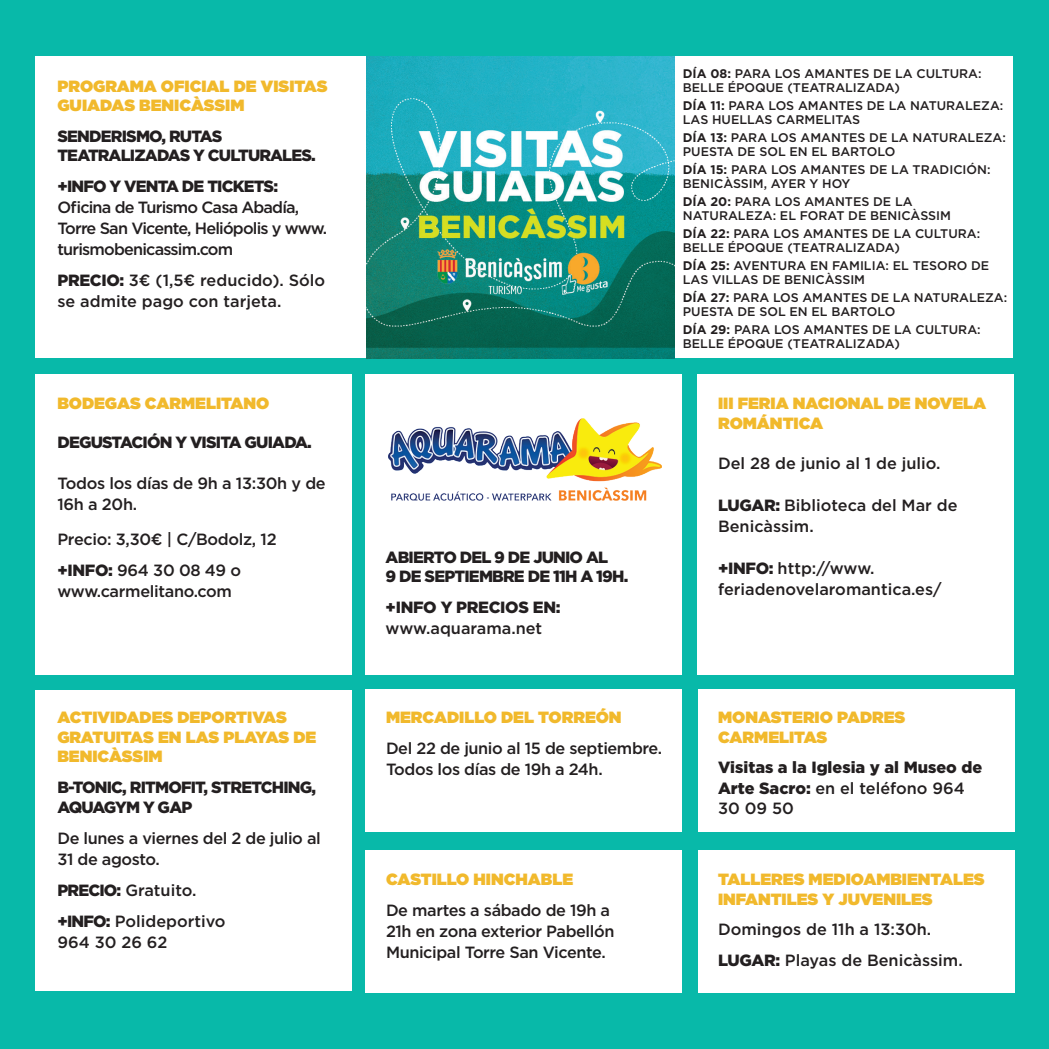
<style>
.page{position:relative;width:1049px;height:1049px;background:#08b9a9}
.page>*{position:absolute;margin:0;border:0;box-sizing:border-box;transform-origin:0 0}
.t1{font:500 16.25px/21px "Gotham";letter-spacing:-.02em;color:#231f20}
.t2{font:900 16.25px/19.5px "Gotham";color:#f1b92c}
.t3{font:500 16.25px/21px "Gotham";color:#231f20}
.t4{font:900 16.25px/19.5px "Gotham";letter-spacing:-.05em;color:#231f20}
.t5{font:500 16.25px/21px "Gotham";letter-spacing:-.05em;color:#231f20}
.t6{font:900 16.25px/20.2px "Gotham";color:#231f20}
.t7{font:900 16.25px "Gotham";letter-spacing:-.02em;color:#231f20}
.t8{font:500 12.5px/13.5px "Gotham";color:#231f20}
.s1{font-weight:900}
.s2{font-weight:700}
.s3{font-weight:500}
</style>
<div class="page">
<div style="left:698px;top:689px;width:316px;height:143px;background:#fff"></div>
<div style="left:698px;top:850px;width:316px;height:142px;background:#fff"></div>
<div style="left:35px;top:374px;width:317px;height:301px;background:#fff"></div>
<div style="left:35px;top:689px;width:317px;height:301px;background:#fff"></div>
<div style="left:365px;top:374px;width:316px;height:301px;background:#fff"></div>
<div style="left:697px;top:374px;width:316px;height:301px;background:#fff"></div>
<img style="left:389px;top:418px;width:273px;height:83px">
<div style="left:35px;top:56px;width:978px;height:302px;background:#fff"></div>
<img style="left:366px;top:56px;width:308px;height:302px">
<div style="left:365px;top:689px;width:316px;height:143px;background:#fff"></div>
<div style="left:365px;top:850px;width:316px;height:142px;background:#fff"></div>
<h1 class="t2" style="left:57px;top:76px;width:272px">PROGRAMA OFICIAL DE VISITAS<br>GUIADAS BENICÀSSIM</h1>
<h1 class="t4" style="left:57px;top:126px;width:260px">SENDERISMO, RUTAS<br>TEATRALIZADAS Y CULTURALES.</h1>
<h1 class="t4" style="left:57px;top:176px;width:222px">+INFO Y VENTA DE TICKETS:</h1>
<h1 class="t5" style="left:57px;top:197px;width:271px">Oficina de Turismo Casa Abadía,<br>Torre San Vicente, Heliópolis y www. turismobenicassim.com</h1>
<h1 class="t3" style="left:57px;top:270px;width:269px"><span class="s1">PRECIO:</span> 3€ (1,5€ reducido). Sólo se admite pago con tarjeta.</h1>
<h1 class="t2" style="left:57px;top:393px;width:214px">BODEGAS CARMELITANO</h1>
<h1 class="t4" style="left:57px;top:432px;width:256px">DEGUSTACIÓN Y VISITA GUIADA.</h1>
<h1 class="t1" style="left:57px;top:472px;width:270px">Todos los días de 9h a 13:30h y de<br>16h a 20h.</h1>
<h1 class="t1" style="left:57px;top:524px;width:221px;line-height:30.5px">Precio: 3,30€ | C/Bodolz, 12 <span class="s1">+INFO:</span> 964 30 08 49 o</h1>
<h1 class="t1" style="left:57px;top:580px;width:176px">www.carmelitano.com</h1>
<h1 class="t2" style="left:57px;top:707px;width:261px">ACTIVIDADES DEPORTIVAS<br>GRATUITAS EN LAS PLAYAS DE<br>BENICÀSSIM</h1>
<h1 class="t4" style="left:57px;top:778px;width:260px">B-TONIC, RITMOFIT, STRETCHING,<br>AQUAGYM Y GAP</h1>
<h1 class="t1" style="left:57px;top:827px;width:265px">De lunes a viernes del 2 de julio al<br>31 de agosto.</h1>
<h1 class="t3" style="left:57px;top:874px;width:170px;line-height:31px"><span class="s1">PRECIO:</span> Gratuito. <span class="s1">+INFO:</span> Polideportivo</h1>
<h1 class="t1" style="left:57px;top:931px;width:112px">964 30 26 62</h1>
<h1 class="t4" style="left:386px;top:547px;width:244px">ABIERTO DEL 9 DE JUNIO AL<br>9 DE SEPTIEMBRE DE 11H A 19H.</h1>
<h1 class="t7" style="left:386px;top:596px;width:176px">+INFO Y PRECIOS EN:</h1>
<h1 class="t3" style="left:386px;top:617px;width:158px">www.aquarama.net</h1>
<p class="t8" style="left:683px;top:67px;width:300px"><span class="s2">DÍA 08:</span> PARA LOS AMANTES DE LA CULTURA:<br>BELLE ÉPOQUE (TEATRALIZADA)</p>
<p class="t8" style="left:683px;top:99px;width:322px"><span class="s2">DÍA 11:</span> PARA LOS AMANTES DE LA NATURALEZA:<br>LAS HUELLAS CARMELITAS</p>
<p class="t8" style="left:683px;top:131px;width:324px"><span class="s2">DÍA 13:</span> PARA LOS AMANTES DE LA NATURALEZA:<br>PUESTA DE SOL EN EL BARTOLO</p>
<p class="t8" style="left:683px;top:163px;width:309px"><span class="s2">DÍA 15:</span> PARA LOS AMANTES DE LA TRADICIÓN:<br>BENICÀSSIM, AYER Y HOY</p>
<p class="t8" style="left:683px;top:195px;width:270px"><span class="s2">DÍA 20:</span> PARA LOS AMANTES DE LA<br>NATURALEZA: EL FORAT DE BENICÀSSIM</p>
<p class="t8" style="left:683px;top:227px;width:299px"><span class="s2">DÍA 22:</span> PARA LOS AMANTES DE LA CULTURA:<br>BELLE ÉPOQUE (TEATRALIZADA)</p>
<p class="t8" style="left:683px;top:259px;width:308px"><span class="s2">DÍA 25:</span> AVENTURA EN FAMILIA: EL TESORO DE<br>LAS VILLAS DE BENICÀSSIM</p>
<p class="t8" style="left:683px;top:291px;width:326px"><span class="s2">DÍA 27:</span> PARA LOS AMANTES DE LA NATURALEZA:<br>PUESTA DE SOL EN EL BARTOLO</p>
<p class="t8" style="left:683px;top:323px;width:299px"><span class="s2">DÍA 29:</span> PARA LOS AMANTES DE LA CULTURA:<br>BELLE ÉPOQUE (TEATRALIZADA)</p>
<h1 class="t2" style="left:718px;top:393px;width:270px">III FERIA NACIONAL DE NOVELA<br>ROMÁNTICA</h1>
<h1 class="t3" style="left:718px;top:453px;width:224px">Del 28 de junio al 1 de julio.</h1>
<h1 class="t3" style="left:718px;top:495px;width:241px"><span class="s1">LUGAR:</span> Biblioteca del Mar de<br>Benicàssim.</h1>
<h1 class="t3" style="left:718px;top:558px;width:225px"><span class="s1">+INFO:</span> http://www. feriadenovelaromantica.es/</h1>
<h1 class="t2" style="left:386px;top:707px;width:237px">MERCADILLO DEL TORREÓN</h1>
<h1 class="t1" style="left:386px;top:738px;width:278px">Del 22 de junio al 15 de septiembre.<br>Todos los días de 19h a 24h.</h1>
<h1 class="t2" style="left:386px;top:869px;width:189px">CASTILLO HINCHABLE</h1>
<h1 class="t1" style="left:386px;top:900px;width:230px">De martes a sábado de 19h a<br>21h en zona exterior Pabellón<br>Municipal Torre San Vicente.</h1>
<h1 class="t2" style="left:718px;top:707px;width:189px">MONASTERIO PADRES<br>CARMELITAS</h1>
<h1 class="t6" style="left:718px;top:757px;width:266px">Visitas a la Iglesia y al Museo de<br>Arte Sacro: <span class="s3">en el teléfono 964<br>30 09 50</span></h1>
<h1 class="t2" style="left:718px;top:869px;width:268px">TALLERES MEDIOAMBIENTALES<br>INFANTILES Y JUVENILES</h1>
<h1 class="t3" style="left:718px;top:914px;width:246px;line-height:31px">Domingos de 11h a 13:30h.<br><span class="s1">LUGAR:</span> Playas de Benicàssim.</h1>
</div>
